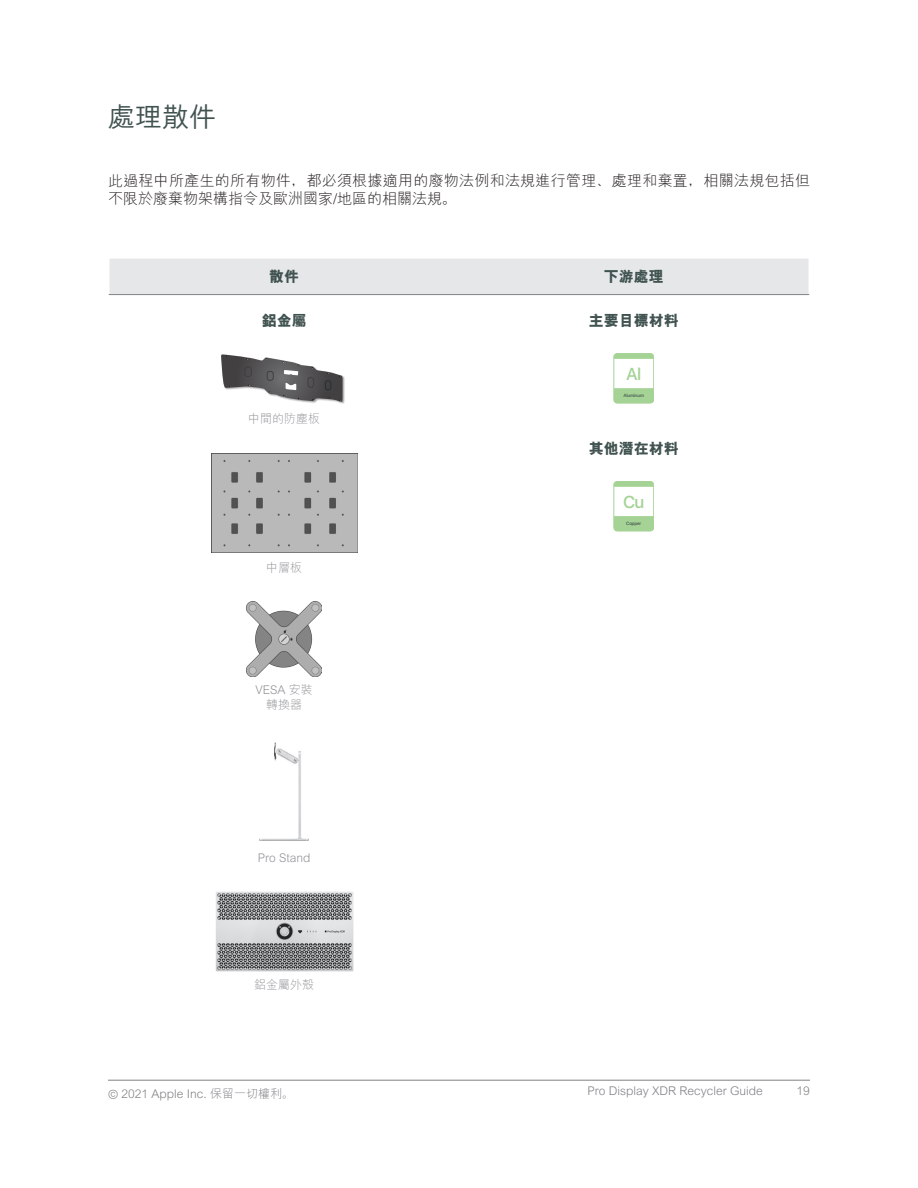
<style>
.page{position:relative;width:918px;height:1188px;background:#fff}
.page>*{position:absolute;margin:0;border:0;box-sizing:border-box;transform-origin:0 0}
.Heading_1{font:500 27px "M Hei HK";color:#415350}
.t1{font:500 17.25px "SF Hello";color:#a5d396}
.Paragraph{font:300 15px/18px "M Hei HK";letter-spacing:.02em;color:#231f20}
.Table_H1{font:800 15px "M Hei HK";color:#415350}
.Table_H2{font:800 15px "M Hei HK";color:#415350}
.t2{font:300 12px "M Hei HK";color:#808285}
.Object_Description{font:300 12px/15px "M Hei HK";color:#939598;text-align:center}
.t3{font:500 4.65px "SF Hello";letter-spacing:-.02em;color:#41524f}
.s1{font-family:"SF Hello"}
</style>
<div class="page">
<hr style="left:108px;top:1080px;width:702px;height:1px;background:#808285">
<div style="left:110px;top:259px;width:698px;height:35px;background:#e6e7e9"></div>
<hr style="left:109px;top:294px;width:350px;height:1px;background:#808285">
<hr style="left:459px;top:294px;width:350px;height:1px;background:#808285">
<img style="left:305px;top:376px;width:40px;height:28px">
<svg style="left:221px;top:354px;width:122px;height:48px"></svg>
<img style="left:211px;top:454px;width:146px;height:99px">
<img style="left:247px;top:602px;width:75px;height:74px">
<img style="left:260px;top:742px;width:49px;height:99px">
<img style="left:215px;top:892px;width:138px;height:79px">
<svg style="left:614px;top:388px;width:40px;height:15px"></svg>
<svg style="left:614px;top:353px;width:40px;height:6px"></svg>
<div style="left:614px;top:353px;width:40px;height:50px;border:1px solid #a5d396;border-radius:3px"></div>
<svg style="left:614px;top:516px;width:40px;height:15px"></svg>
<svg style="left:614px;top:481px;width:40px;height:6px"></svg>
<div style="left:614px;top:481px;width:40px;height:50px;border:1px solid #a5d396;border-radius:3px"></div>
<p class="Heading_1" style="left:108px;top:98px;width:109px">處理散件</p>
<p class="Paragraph" style="left:108px;top:171px;width:704px">此過程中所產生的所有物件，都必須根據適用的廢物法例和法規進行管理、處理和棄置，相關法規包括但不限於廢棄物架構指令及歐洲國家/地區的相關法規。</p>
<p class="Table_H1" style="left:269px;top:266px;width:31px">散件</p>
<p class="Table_H1" style="left:604px;top:266px;width:61px">下游處理</p>
<p class="Table_H1" style="left:262px;top:311px;width:46px">鋁金屬</p>
<p class="Table_H1" style="left:589px;top:311px;width:91px">主要目標材料</p>
<p class="t1" style="left:626px;top:364px;width:17px">Al</p>
<p class="t3" style="left:623px;top:393px;width:22px">Aluminum</p>
<p class="Object_Description" style="left:248px;top:410px;width:73px">中間的防塵板</p>
<p class="Object_Description" style="left:266px;top:559px;width:37px">中層板</p>
<p class="Object_Description" style="left:256px;top:682px;width:59px">VESA 安裝轉換器</p>
<p class="Object_Description" style="left:258px;top:849px;width:54px">Pro Stand</p>
<p class="Object_Description" style="left:254px;top:977px;width:61px">鋁金屬外殼</p>
<p class="Table_H2" style="left:589px;top:439px;width:91px">其他潛在材料</p>
<p class="t1" style="left:623px;top:492px;width:23px">Cu</p>
<p class="t3" style="left:626px;top:521px;width:17px">Copper</p>
<p class="t2" style="left:108px;top:1085px;width:188px"><span class="s1">©</span> 2021 Apple Inc. 保留一切權利。</p>
<p class="t2" style="left:588px;top:1082px;width:177px">Pro Display XDR Recycler Guide</p>
<p class="t2" style="left:797px;top:1082px;width:15px">19</p>
</div>
